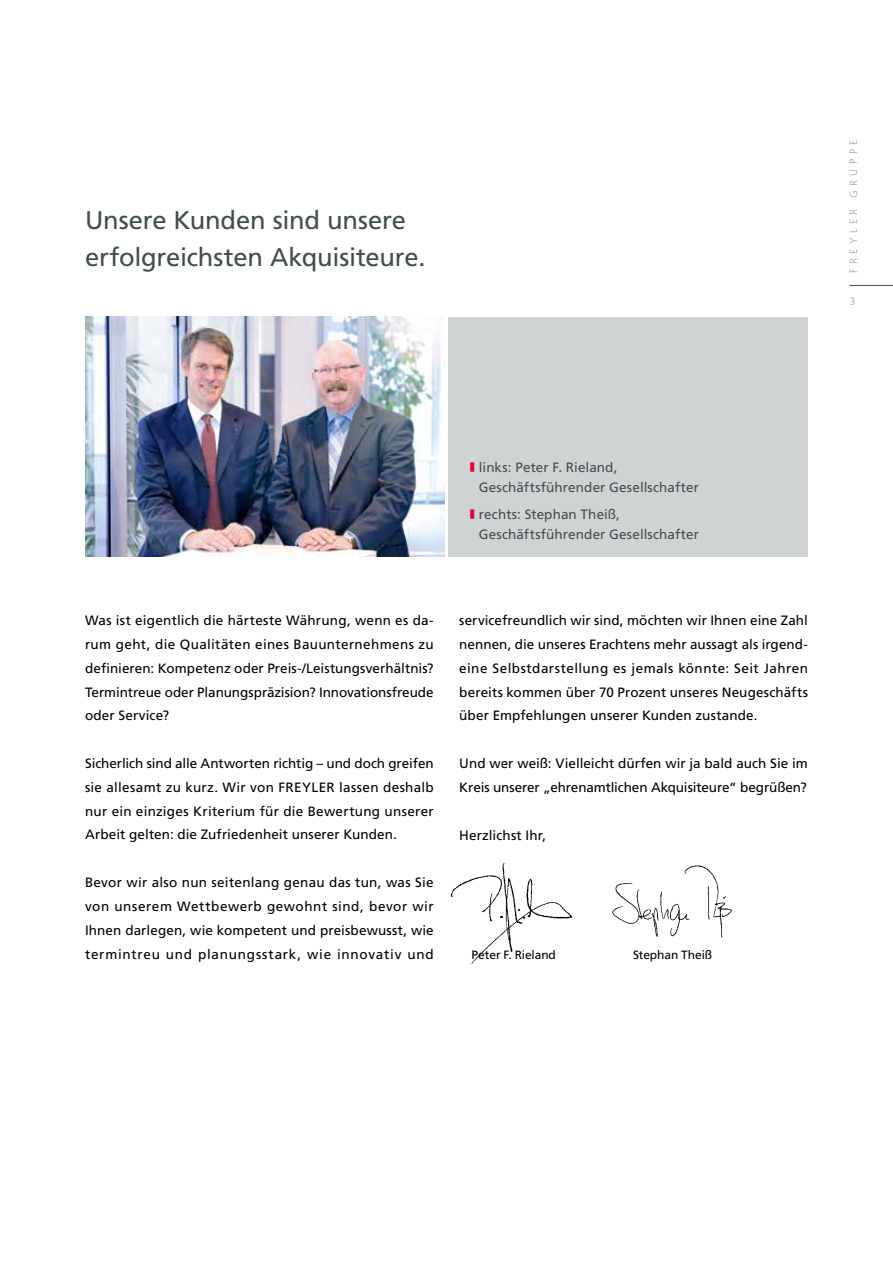
<style>
.page{position:relative;width:893px;height:1263px;background:#fff}
.page>*{position:absolute;margin:0;border:0;box-sizing:border-box;transform-origin:0 0}
.t1{font:25.5px/37.5px "Frutiger LT Com";letter-spacing:-.01em;color:#424e4e}
.t2{font:13.5px/23.9px "Frutiger LT Com";letter-spacing:.005em;color:#000;text-align:justify}
.t3{font:13.5px/20.2px "Frutiger LT Com";letter-spacing:.01em;color:#424e4e}
.t4{font:12px "Frutiger LT Com";letter-spacing:-.01em;color:#000}
.t5{font:300 10.5px "Frutiger LT Com";letter-spacing:.42em;color:#a1a7a7}
.s1{color:#e40038}
</style>
<div class="page">
<hr style="left:849px;top:285px;width:44px;height:1px;background:#424e4e">
<img style="left:450px;top:863px;width:122px;height:101px">
<img style="left:85px;top:317px;width:359px;height:240px">
<div style="left:449px;top:317px;width:359px;height:240px;background:#d0d3d3"></div>
<img style="left:612px;top:865px;width:120px;height:73px">
<h1 class="t1" style="left:85px;top:201px;width:342px">Unsere Kunden sind unsere erfolgreichsten Akquisiteure.</h1>
<p class="t5" style="left:847px;top:273px;width:135px;rotate:-90deg">FREYLER GRUPPE</p>
<p class="t5" style="left:849px;top:295px;width:7px">3</p>
<p class="t3" style="left:479px;top:457px;width:222px;text-indent:-9px"><span class="s1">■</span> links: Peter F. Rieland,<br>Geschäftsführender Gesellschafter</p>
<p class="t3" style="left:479px;top:504px;width:222px;text-indent:-9px"><span class="s1">■</span> rechts: Stephan Theiß,<br>Geschäftsführender Gesellschafter</p>
<p class="t2" style="left:85px;top:608px;width:350px">Was ist eigentlich die härteste Währung, wenn es da&shy;rum geht, die Qualitäten eines Bauunternehmens zu definieren: Kompetenz oder Preis-/Leistungsverhältnis?<br>Termintreue oder Planungspräzision? Innovationsfreude oder Service?</p>
<p class="t2" style="left:85px;top:751px;width:350px">Sicherlich sind alle Antworten richtig – und doch greifen sie allesamt zu kurz. Wir von FREYLER lassen deshalb nur ein einziges Kriterium für die Bewertung unserer Arbeit gelten: die Zufriedenheit unserer Kunden.</p>
<p class="t2" style="left:85px;top:870px;width:350px">Bevor wir also nun seitenlang genau das tun, was Sie von unserem Wettbewerb gewohnt sind, bevor wir Ihnen darlegen, wie kompetent und preisbewusst, wie termintreu und planungsstark, wie innovativ und</p>
<p class="t2" style="left:459px;top:608px;width:350px">servicefreundlich wir sind, möchten wir Ihnen eine Zahl nennen, die unseres Erachtens mehr aussagt als irgend&shy;eine Selbstdarstellung es jemals könnte: Seit Jahren bereits kommen über 70 Prozent unseres Neugeschäfts über Empfehlungen unserer Kunden zustande.</p>
<p class="t2" style="left:459px;top:751px;width:350px">Und wer weiß: Vielleicht dürfen wir ja bald auch Sie im<br>Kreis unserer „ehrenamtlichen Akquisiteure“ begrüßen?</p>
<p class="t2" style="left:459px;top:823px;width:88px">Herzlichst Ihr,</p>
<p class="t4" style="left:472px;top:947px;width:86px">Peter F. Rieland</p>
<p class="t4" style="left:633px;top:947px;width:81px">Stephan Theiß</p>
</div>
